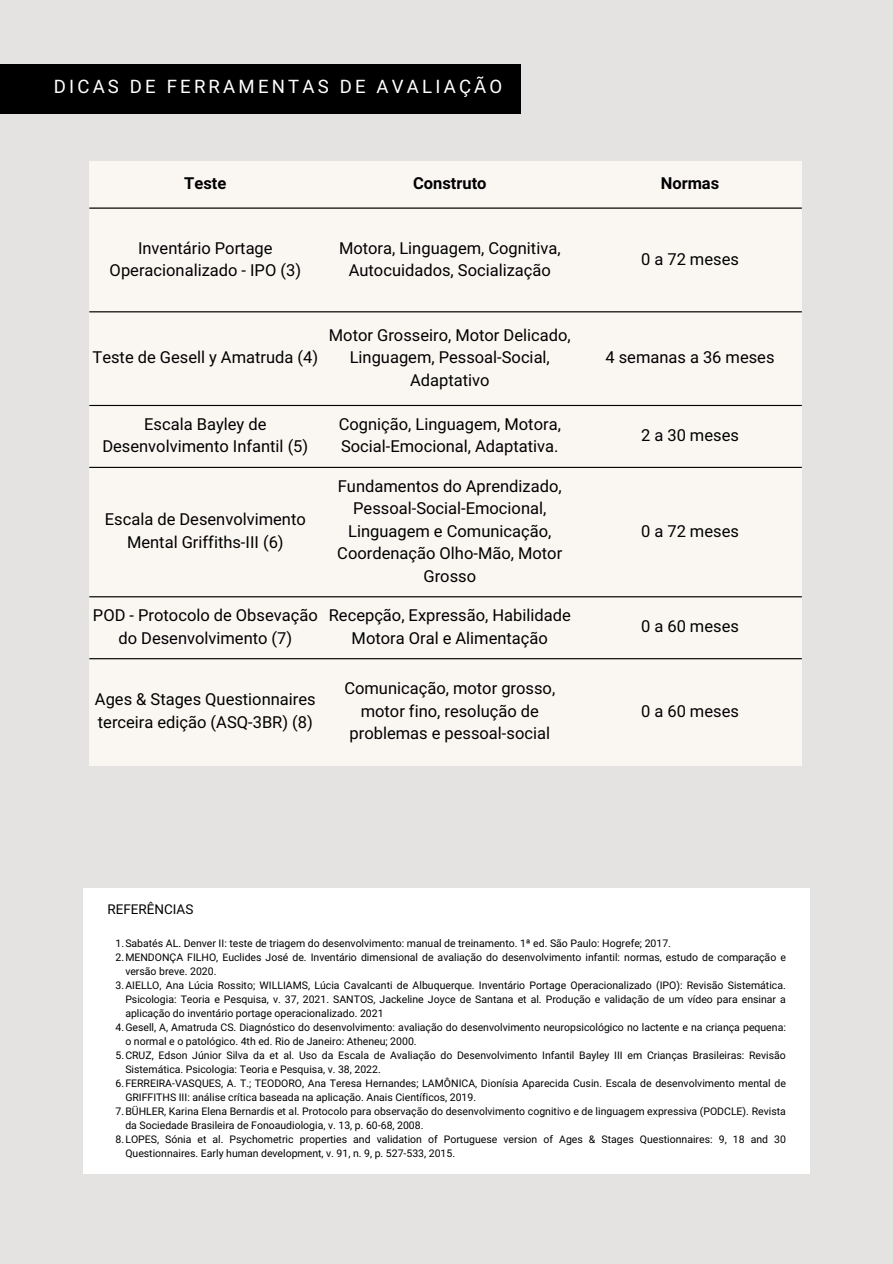
<style>
.page{position:relative;width:893px;height:1264px;background:#fff}
.page>*{position:absolute;margin:0;border:0;box-sizing:border-box;transform-origin:0 0}
.t1{font:18.6px "Araboto";letter-spacing:.17em;color:#fff}
.t2{font:16.5px/22.5px "Araboto";color:#000;text-align:center}
.t3{font:700 16.5px "Araboto";color:#000}
.t4{font:13.5px "Araboto";color:#000}
.t5{font:10.5px "Araboto";color:#000}
</style>
<div class="page">
<div style="left:0;top:0;width:892px;height:1263px;background:#e4e3e2"></div>
<div style="left:0;top:64px;width:520px;height:50px;background:#000"></div>
<div style="left:89px;top:161px;width:712px;height:605px;background:#faf7f3"></div>
<hr style="left:89px;top:207px;width:712px;height:2px;background:#000">
<hr style="left:89px;top:311px;width:712px;height:1px;background:#000">
<hr style="left:89px;top:405px;width:712px;height:1px;background:#000">
<hr style="left:89px;top:467px;width:712px;height:1px;background:#000">
<hr style="left:89px;top:596px;width:712px;height:1px;background:#000">
<hr style="left:89px;top:658px;width:712px;height:1px;background:#000">
<div style="left:83px;top:888px;width:726px;height:286px;background:#fff"></div>
<h1 class="t1" style="left:54px;top:76px;width:450px">DICAS DE FERRAMENTAS DE AVALIAÇÃO</h1>
<h2 class="t3" style="left:184px;top:174px;width:44px">Teste</h2>
<h2 class="t3" style="left:413px;top:174px;width:75px">Construto</h2>
<h2 class="t3" style="left:660px;top:174px;width:60px">Normas</h2>
<h2 class="t2" style="left:110px;top:237px;width:193px">Inventário Portage<br>Operacionalizado - IPO (3)</h2>
<h2 class="t2" style="left:339px;top:237px;width:223px">Motora, Linguagem, Cognitiva,<br>Autocuidados, Socialização</h2>
<h2 class="t2" style="left:641px;top:248px;width:99px">0 a 72 meses</h2>
<h2 class="t2" style="left:92px;top:346px;width:227px">Teste de Gesell y Amatruda (4)</h2>
<h2 class="t2" style="left:329px;top:324px;width:243px">Motor Grosseiro, Motor Delicado,<br>Linguagem, Pessoal-Social,<br>Adaptativo</h2>
<h2 class="t2" style="left:605px;top:346px;width:170px">4 semanas a 36 meses</h2>
<h2 class="t2" style="left:102px;top:413px;width:207px">Escala Bayley de<br>Desenvolvimento Infantil (5)</h2>
<h2 class="t2" style="left:338px;top:413px;width:224px;text-align:left">Cognição, Linguagem, Motora,<br>Social-Emocional, Adaptativa.</h2>
<h2 class="t2" style="left:641px;top:424px;width:99px">2 a 30 meses</h2>
<h2 class="t2" style="left:105px;top:509px;width:202px">Escala de Desenvolvimento<br>Mental Griffiths-III (6)</h2>
<h2 class="t2" style="left:337px;top:475px;width:226px">Fundamentos do Aprendizado,<br>Pessoal-Social-Emocional,<br>Linguagem e Comunicação,<br>Coordenação Olho-Mão, Motor<br>Grosso</h2>
<h2 class="t2" style="left:641px;top:520px;width:99px">0 a 72 meses</h2>
<h2 class="t2" style="left:93px;top:604px;width:226px">POD - Protocolo de Obsevação do Desenvolvimento (7)</h2>
<h2 class="t2" style="left:329px;top:604px;width:243px">Recepção, Expressão, Habilidade<br>Motora Oral e Alimentação</h2>
<h2 class="t2" style="left:641px;top:616px;width:99px">0 a 60 meses</h2>
<h2 class="t2" style="left:95px;top:689px;width:222px;text-align:left">Ages &amp; Stages Questionnaires terceira edição (ASQ-3BR) (8)</h2>
<h2 class="t2" style="left:344px;top:677px;width:212px">Comunicação, motor grosso, motor fino, resolução de problemas e pessoal-social</h2>
<h2 class="t2" style="left:641px;top:700px;width:99px">0 a 60 meses</h2>
<p class="t4" style="left:107px;top:901px;width:87px">REFERÊNCIAS</p>
<p class="t5" style="left:116px;top:937px;width:557px">1.Sabatés AL. Denver II: teste de triagem do desenvolvimento: manual de treinamento. 1ª ed. São Paulo: Hogrefe; 2017.</p>
<p class="t5" style="left:116px;top:951px;width:671px">2.MENDONÇA FILHO, Euclides José de. Inventário dimensional de avaliação do desenvolvimento infantil: normas, estudo de comparação e</p>
<p class="t5" style="left:125px;top:965px;width:93px">versão breve. 2020.</p>
<p class="t5" style="left:116px;top:979px;width:671px">3.AIELLO, Ana Lúcia Rossito; WILLIAMS, Lúcia Cavalcanti de Albuquerque. Inventário Portage Operacionalizado (IPO): Revisão Sistemática.</p>
<p class="t5" style="left:125px;top:993px;width:662px">Psicologia: Teoria e Pesquisa, v. 37, 2021. SANTOS, Jackeline Joyce de Santana et al. Produção e validação de um vídeo para ensinar a</p>
<p class="t5" style="left:125px;top:1007px;width:260px">aplicação do inventário portage operacionalizado. 2021</p>
<p class="t5" style="left:116px;top:1021px;width:671px">4.Gesell, A, Amatruda CS. Diagnóstico do desenvolvimento: avaliação do desenvolvimento neuropsicológico no lactente e na criança pequena:</p>
<p class="t5" style="left:125px;top:1035px;width:293px">o normal e o patológico. 4th ed. Rio de Janeiro: Atheneu; 2000.</p>
<p class="t5" style="left:116px;top:1049px;width:671px">5.CRUZ, Edson Júnior Silva da et al. Uso da Escala de Avaliação do Desenvolvimento Infantil Bayley III em Crianças Brasileiras: Revisão</p>
<p class="t5" style="left:125px;top:1063px;width:257px">Sistemática. Psicologia: Teoria e Pesquisa, v. 38, 2022.</p>
<p class="t5" style="left:116px;top:1077px;width:671px">6.FERREIRA-VASQUES, A. T.; TEODORO, Ana Teresa Hernandes; LAMÔNICA, Dionísia Aparecida Cusin. Escala de desenvolvimento mental de</p>
<p class="t5" style="left:125px;top:1091px;width:352px">GRIFFITHS III: análise crítica baseada na aplicação. Anais Científicos, 2019.</p>
<p class="t5" style="left:116px;top:1105px;width:671px">7.BÜHLER, Karina Elena Bernardis et al. Protocolo para observação do desenvolvimento cognitivo e de linguagem expressiva (PODCLE). Revista</p>
<p class="t5" style="left:125px;top:1119px;width:299px">da Sociedade Brasileira de Fonoaudiologia, v. 13, p. 60-68, 2008.</p>
<p class="t5" style="left:116px;top:1133px;width:671px">8.LOPES, Sónia et al. Psychometric properties and validation of Portuguese version of Ages &amp; Stages Questionnaires: 9, 18 and 30</p>
<p class="t5" style="left:125px;top:1147px;width:331px">Questionnaires. Early human development, v. 91, n. 9, p. 527-533, 2015.</p>
</div>
